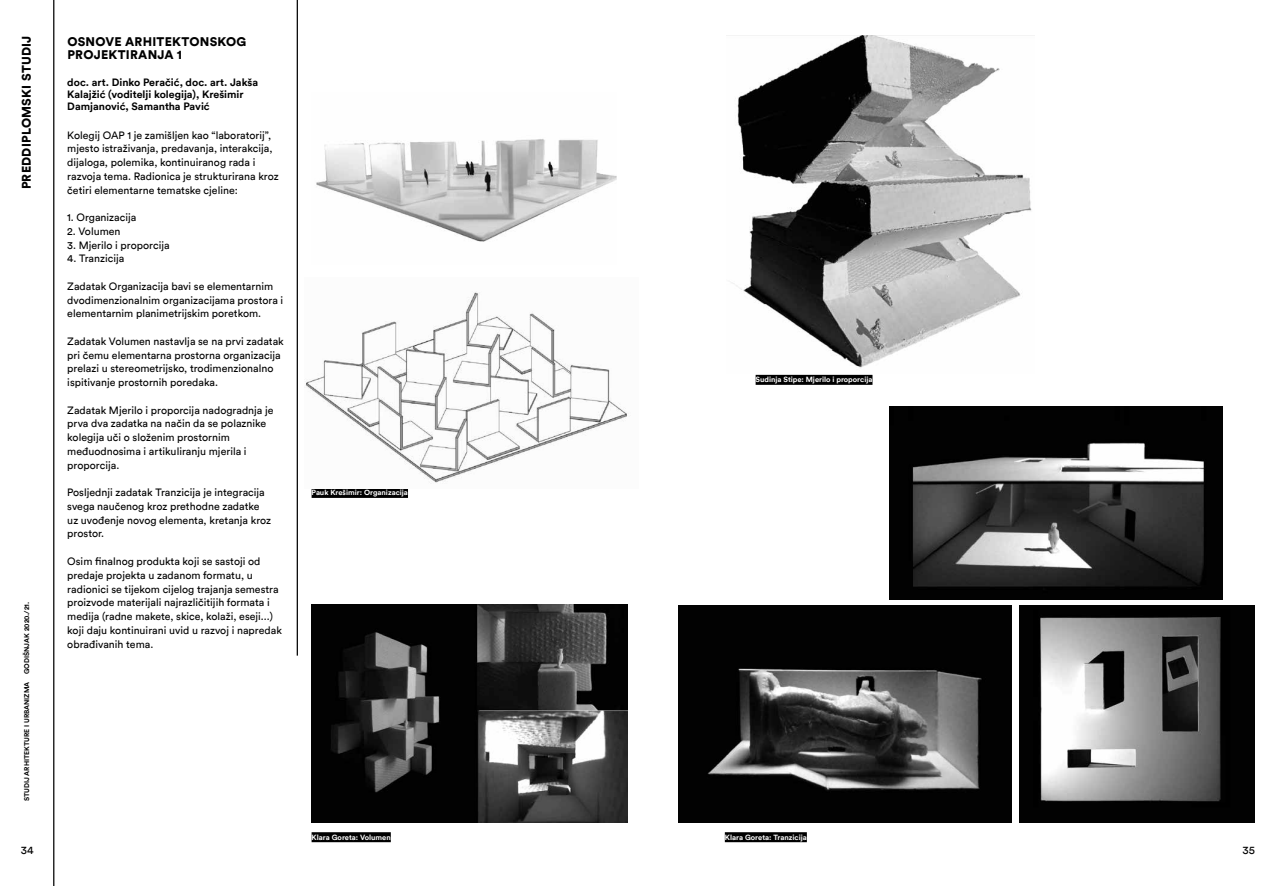
<style>
.page{position:relative;width:1276px;height:886px;background:#fff}
.page>*{position:absolute;margin:0;border:0;box-sizing:border-box;transform-origin:0 0}
.t1{font:900 12.5px/13.8px "Circular Std";letter-spacing:.02em;color:#000}
.t2{font:11.25px "Circular Std";color:#000}
.t3{font:10.62px/13.8px "Circular Std";color:#000}
.t4{font:700 10.62px/11.9px "Circular Std";color:#000}
.t5{font:700 7.5px "Circular Std";color:#fff}
.t6{font:700 6.88px "Circular Std";color:#000}
</style>
<div class="page">
<hr style="left:53px;top:0;width:1px;height:886px;background:#000">
<hr style="left:297px;top:0;width:1px;height:656px;background:#000">
<img style="left:316px;top:139px;width:301px;height:103px">
<div style="left:311px;top:488px;width:97px;height:10px;background:#000"></div>
<img style="left:305px;top:292px;width:322px;height:191px">
<img style="left:311px;top:605px;width:316px;height:217px">
<div style="left:311px;top:832px;width:80px;height:10px;background:#000"></div>
<img style="left:726px;top:35px;width:308px;height:333px">
<div style="left:755px;top:375px;width:117px;height:10px;background:#000"></div>
<img style="left:889px;top:407px;width:333px;height:192px">
<div style="left:725px;top:832px;width:82px;height:10px;background:#000"></div>
<img style="left:679px;top:605px;width:333px;height:217px">
<img style="left:1019px;top:605px;width:235px;height:217px">
<p class="t1" style="left:20px;top:189px;width:155px;rotate:-90deg">PREDDIPLOMSKI STUDIJ</p>
<p class="t1" style="left:67px;top:35px;width:180px">OSNOVE ARHITEKTONSKOG<br>PROJEKTIRANJA 1</p>
<p class="t4" style="left:67px;top:77px;width:192px">doc. art. Dinko Peračić, doc. art. Jakša<br>Kalajžić (voditelji kolegija), Krešimir<br>Damjanović, Samantha Pavić</p>
<p class="t3" style="left:67px;top:129px;width:213px">Kolegij OAP 1 je zamišljen kao “laboratorij”, mjesto istraživanja, predavanja, interakcija, dijaloga, polemika, kontinuiranog rada i razvoja tema. Radionica je strukturirana kroz četiri elementarne tematske cjeline:</p>
<p class="t3" style="left:67px;top:211px;width:71px">1. Organizacija</p>
<p class="t3" style="left:67px;top:225px;width:55px">2. Volumen</p>
<p class="t3" style="left:67px;top:239px;width:104px">3. Mjerilo i proporcija</p>
<p class="t3" style="left:67px;top:252px;width:59px">4. Tranzicija</p>
<p class="t3" style="left:67px;top:280px;width:217px">Zadatak Organizacija bavi se elementarnim dvodimenzionalnim organizacijama prostora i elementarnim planimetrijskim poretkom.</p>
<p class="t3" style="left:67px;top:335px;width:218px">Zadatak Volumen nastavlja se na prvi zadatak pri čemu elementarna prostorna organizacija prelazi u stereometrijsko, trodimenzionalno ispitivanje prostornih poredaka.</p>
<p class="t3" style="left:67px;top:403px;width:208px">Zadatak Mjerilo i proporcija nadogradnja je prva dva zadatka na način da se polaznike kolegija uči o složenim prostornim međuodnosima i artikuliranju mjerila i proporcija.</p>
<p class="t3" style="left:67px;top:486px;width:205px">Posljednji zadatak Tranzicija je integracija svega naučenog kroz prethodne zadatke uz uvođenje novog elementa, kretanja kroz prostor.</p>
<p class="t3" style="left:67px;top:555px;width:216px">Osim finalnog produkta koji se sastoji od predaje projekta u zadanom formatu, u radionici se tijekom cijelog trajanja semestra proizvode materijali najrazličitijih formata i medija (radne makete, skice, kolaži, eseji...) koji daju kontinuirani uvid u razvoj i napredak obrađivanih tema.</p>
<p class="t6" style="left:23px;top:801px;width:201px;rotate:-90deg">STUDIJ ARHITEKTURE I URBANIZMA GODIŠNJAK 2020./21.</p>
<p class="t2" style="left:21px;top:845px;width:14px">34</p>
<p class="t5" style="left:311px;top:489px;width:98px">Pauk Krešimir: Organizacija</p>
<p class="t5" style="left:311px;top:833px;width:81px">Klara Goreta: Volumen</p>
<p class="t5" style="left:755px;top:376px;width:118px">Sudinja Stipe: Mjerilo i proporcija</p>
<p class="t5" style="left:725px;top:833px;width:84px">Klara Goreta: Tranzicija</p>
<p class="t2" style="left:1242px;top:845px;width:14px">35</p>
</div>
